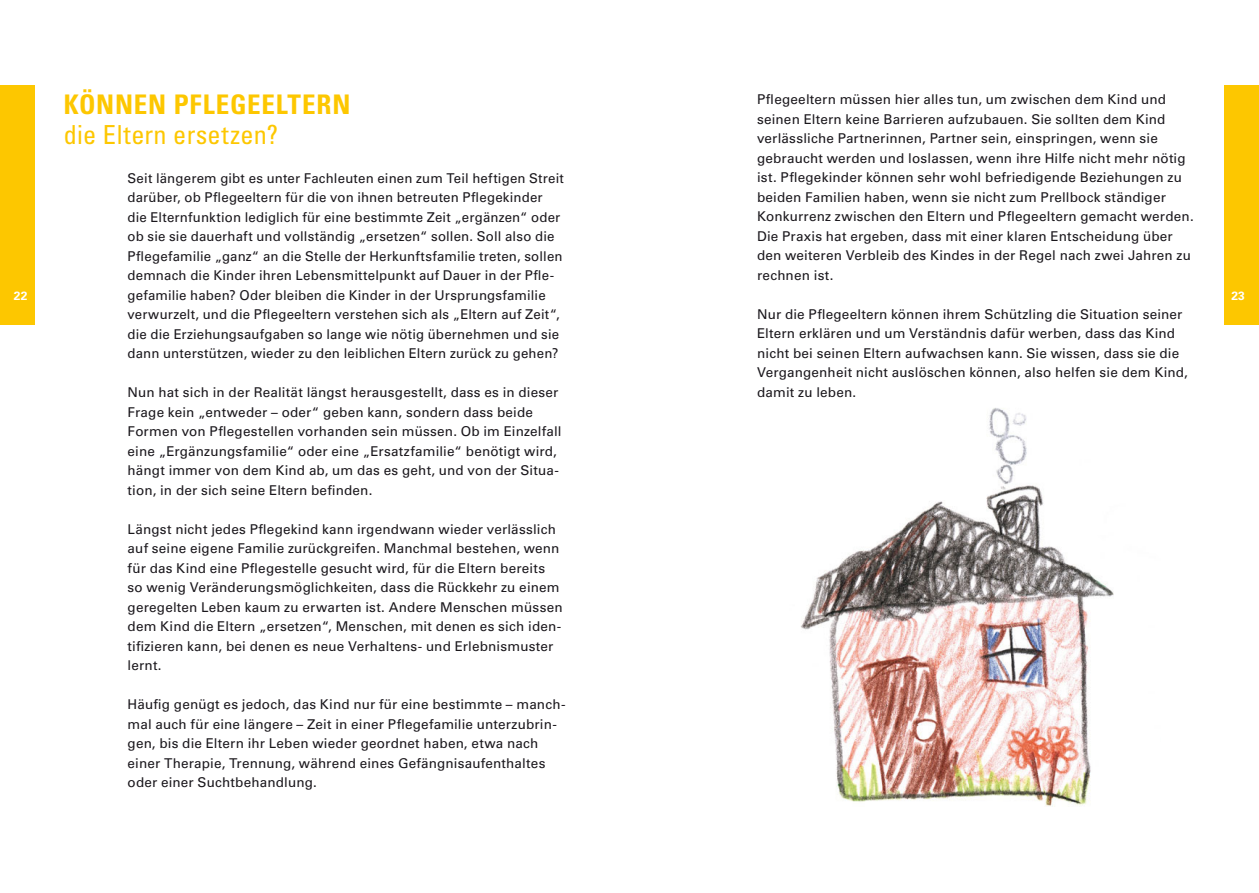
<style>
.page{position:relative;width:1259px;height:893px;background:#fff}
.page>*{position:absolute;margin:0;border:0;box-sizing:border-box;transform-origin:0 0}
.t1{font:700 condensed 27px "Univers LT";letter-spacing:.03em;color:#fdc700}
.t2{font:condensed 26.25px "Univers LT";letter-spacing:.01em;color:#fdc700}
.t3{font:13.5px/19.5px "Univers LT";letter-spacing:.01em;color:#1a171c}
.t4{font:700 12px "Univers LT";color:#fff}
</style>
<div class="page">
<img style="left:801px;top:408px;width:313px;height:399px">
<div style="left:1225px;top:85px;width:34px;height:240px;background:#fdc700"></div>
<div style="left:0;top:85px;width:34px;height:240px;background:#fdc700"></div>
<h1 class="t1" style="left:64px;top:95px;width:288px">KÖNNEN PFLEGEELTERN</h1>
<h2 class="t2" style="left:64px;top:125px;width:216px">die Eltern ersetzen?</h2>
<p class="t3" style="left:128px;top:169px;width:438px">Seit längerem gibt es unter Fachleuten einen zum Teil heftigen Streit darüber, ob Pflegeeltern für die von ihnen betreuten Pflegekinder die Elternfunktion lediglich für eine bestimmte Zeit „ergänzen“ oder ob sie sie dauerhaft und vollständig „ersetzen“ sollen. Soll also die Pflegefamilie „ganz“ an die Stelle der Herkunftsfamilie treten, sollen demnach die Kinder ihren Lebensmittelpunkt auf Dauer in der Pfle&shy;gefamilie haben? Oder bleiben die Kinder in der Ursprungsfamilie verwurzelt, und die Pflegeeltern verstehen sich als „Eltern auf Zeit“, die die Erziehungsaufgaben so lange wie nötig übernehmen und sie dann unterstützen, wieder zu den leiblichen Eltern zurück zu gehen?</p>
<p class="t3" style="left:128px;top:384px;width:435px">Nun hat sich in der Realität längst herausgestellt, dass es in dieser Frage kein „entweder – oder“ geben kann, sondern dass beide Formen von Pflegestellen vorhanden sein müssen. Ob im Einzelfall eine „Ergänzungsfamilie“ oder eine „Ersatzfamilie“ benötigt wird, hängt immer von dem Kind ab, um das es geht, und von der Situa&shy;tion, in der sich seine Eltern befinden.</p>
<p class="t3" style="left:128px;top:520px;width:436px">Längst nicht jedes Pflegekind kann irgendwann wieder verlässlich auf seine eigene Familie zurückgreifen. Manchmal bestehen, wenn für das Kind eine Pflegestelle gesucht wird, für die Eltern bereits so wenig Veränderungsmöglichkeiten, dass die Rückkehr zu einem geregelten Leben kaum zu erwarten ist. Andere Menschen müssen dem Kind die Eltern „ersetzen“, Menschen, mit denen es sich iden&shy;tifizieren kann, bei denen es neue Verhaltens- und Erlebnismuster lernt.</p>
<p class="t3" style="left:128px;top:696px;width:439px">Häufig genügt es jedoch, das Kind nur für eine bestimmte – manch&shy;mal auch für eine längere – Zeit in einer Pflegefamilie unterzubrin&shy;gen, bis die Eltern ihr Leben wieder geordnet haben, etwa nach einer Therapie, Trennung, während eines Gefängnisaufenthaltes oder einer Suchtbehandlung.</p>
<p class="t3" style="left:757px;top:91px;width:438px">Pflegeeltern müssen hier alles tun, um zwischen dem Kind und seinen Eltern keine Barrieren aufzubauen. Sie sollten dem Kind verlässliche Partnerinnen, Partner sein, einspringen, wenn sie gebraucht werden und loslassen, wenn ihre Hilfe nicht mehr nötig ist. Pflegekinder können sehr wohl befriedigende Beziehungen zu beiden Familien haben, wenn sie nicht zum Prellbock ständiger Konkurrenz zwischen den Eltern und Pflegeeltern gemacht werden.<br>Die Praxis hat ergeben, dass mit einer klaren Entscheidung über den weiteren Verbleib des Kindes in der Regel nach zwei Jahren zu rechnen ist.</p>
<p class="t3" style="left:757px;top:306px;width:432px">Nur die Pflegeeltern können ihrem Schützling die Situation seiner Eltern erklären und um Verständnis dafür werben, dass das Kind nicht bei seinen Eltern aufwachsen kann. Sie wissen, dass sie die Vergangenheit nicht auslöschen können, also helfen sie dem Kind, damit zu leben.</p>
<p class="t4" style="left:14px;top:291px;width:15px">22</p>
<p class="t4" style="left:1231px;top:291px;width:15px">23</p>
</div>
